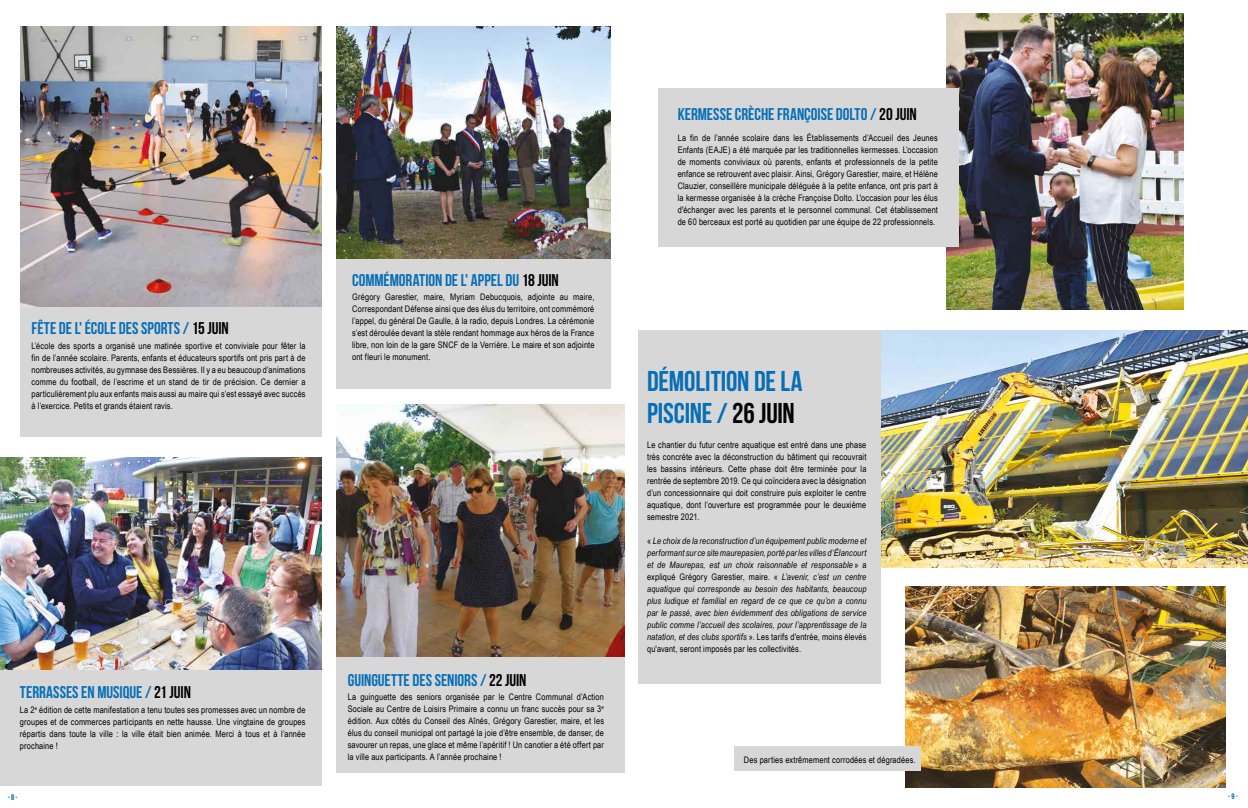
<style>
.page{position:relative;width:1248px;height:808px;background:#fff}
.page>*{position:absolute;margin:0;border:0;box-sizing:border-box;transform-origin:0 0}
.t1{font:28.6px/32px "Bebas Neue";letter-spacing:-.005em;color:#066fb7}
.t2{font:17px "Bebas Neue";letter-spacing:-.005em;color:#066fb7}
.t3{font:9px/12px "Arial Narrow";letter-spacing:.015em;color:#000;text-align:justify}
.t4{font:italic 9px/12px "Arial Narrow";letter-spacing:.02em;color:#000;text-align:justify}
.t5{font:8px "Bebas Neue";color:#0063af}
.s1{color:#000}
.s2{font-style:normal}
</style>
<div class="page">
<img style="left:336px;top:26px;width:274px;height:233px">
<img style="left:0;top:457px;width:321px;height:212px">
<img style="left:880px;top:330px;width:367px;height:238px">
<img style="left:905px;top:586px;width:320px;height:201px">
<img style="left:336px;top:404px;width:288px;height:253px">
<img style="left:21px;top:26px;width:300px;height:281px">
<div style="left:20px;top:307px;width:301px;height:130px;background:#d7d7d7"></div>
<div style="left:0;top:669px;width:321px;height:116px;background:#d7d7d7"></div>
<div style="left:336px;top:657px;width:288px;height:116px;background:#d7d7d7"></div>
<div style="left:336px;top:259px;width:274px;height:129px;background:#d7d7d7"></div>
<div style="left:638px;top:330px;width:242px;height:354px;background:#d7d7d7"></div>
<div style="left:734px;top:747px;width:186px;height:24px;background:#d7d7d7"></div>
<img style="left:946px;top:14px;width:237px;height:296px">
<div style="left:658px;top:88px;width:300px;height:158px;background:#d7d7d7"></div>
<h2 class="t2" style="left:677px;top:105px;width:240px">KERMESSE CRÈCHE FRANÇOISE DOLTO / <span class="s1">20 JUIN</span></h2>
<h2 class="t2" style="left:31px;top:319px;width:199px">FÊTE DE L' ÉCOLE DES SPORTS / <span class="s1">15 JUIN</span></h2>
<p class="t3" style="left:31px;top:339px;width:275px">L’école des sports a organisé une matinée sportive et conviviale pour fêter la fin de l’année scolaire. Parents, enfants et éducateurs sportifs ont pris part à de nombreuses activités, au gymnase des Bessières. Il y a eu beaucoup d’animations comme du football, de l’escrime et un stand de tir de précision. Ce dernier a particulièrement plu aux enfants mais aussi au maire qui s’est essayé avec succès à l’exercice. Petits et grands étaient ravis.</p>
<h2 class="t2" style="left:352px;top:270px;width:208px">COMMÉMORATION DE L' APPEL DU <span class="s1">18 JUIN</span></h2>
<p class="t3" style="left:352px;top:291px;width:244px">Grégory Garestier, maire, Myriam Debucquois, adjointe au maire, Correspondant Défense ainsi que des élus du territoire, ont commémoré l’appel, du général De Gaulle, à la radio, depuis Londres. La cérémonie s’est déroulée devant la stèle rendant hommage aux héros de la France libre, non loin de la gare SNCF de la Verrière. Le maire et son adjointe ont fleuri le monument.</p>
<h2 class="t2" style="left:20px;top:683px;width:172px">TERRASSES EN MUSIQUE / <span class="s1">21 JUIN</span></h2>
<p class="t3" style="left:20px;top:703px;width:287px">La 2<sup>e</sup> édition de cette manifestation a tenu toutes ses promesses avec un nombre de groupes et de commerces participants en nette hausse. Une vingtaine de groupes répartis dans toute la ville : la ville était bien animée. Merci à tous et à l’année prochaine !</p>
<h2 class="t2" style="left:348px;top:670px;width:180px">GUINGUETTE DES SENIORS / <span class="s1">22 JUIN</span></h2>
<p class="t3" style="left:348px;top:690px;width:258px">La guinguette des seniors organisée par le Centre Communal d’Action Sociale au Centre de Loisirs Primaire a connu un franc succès pour sa 3<sup>e </sup>édition. Aux côtés du Conseil des Aînés, Grégory Garestier, maire, et les élus du conseil municipal ont partagé la joie d’être ensemble, de danser, de savourer un repas, une glace et même l’apéritif ! Un canotier a été offert par la ville aux participants. A l’année prochaine !</p>
<p class="t3" style="left:677px;top:131px;width:262px">La fin de l’année scolaire dans les Établissements d’Accueil des Jeunes Enfants (EAJE) a été marquée par les traditionnelles kermesses. L’occasion de moments conviviaux où parents, enfants et professionnels de la petite enfance se retrouvent avec plaisir. Ainsi, Grégory Garestier, maire, et Hélène Clauzier, conseillère municipale déléguée à la petite enfance, ont pris part à la kermesse organisée à la crèche Françoise Dolto. L'occasion pour les élus d'échanger avec les parents et le personnel communal. Cet établissement de 60 berceaux est porté au quotidien par une équipe de 22 professionnels.</p>
<h1 class="t1" style="left:647px;top:365px;width:157px">DÉMOLITION DE LA<br>PISCINE / <span class="s1">26 JUIN</span></h1>
<p class="t3" style="left:647px;top:439px;width:221px">Le chantier du futur centre aquatique est entré dans une phase très concrète avec la déconstruction du bâtiment qui recouvrait les bassins intérieurs. Cette phase doit être terminée pour la rentrée de septembre 2019. Ce qui coïncidera avec la désignation d’un concessionnaire qui doit construire puis exploiter le centre aquatique, dont l’ouverture est programmée pour le deuxième semestre 2021.</p>
<p class="t4" style="left:647px;top:535px;width:221px"><span class="s2">«</span> Le choix de la reconstruction d’un équipement public moderne et performant sur ce site maurepasien, porté par les villes d’Élancourt et de Maurepas, est un choix raisonnable et responsable <span class="s2">» a expliqué Grégory Garestier, maire. «</span> L’avenir, c’est un centre aquatique qui corresponde au besoin des habitants, beaucoup plus ludique et familial en regard de ce que ce qu’on a connu par le passé, avec bien évidemment des obligations de service public comme l’accueil des scolaires, pour l’apprentissage de la natation, et des clubs sportifs <span class="s2">». Les tarifs d'entrée, moins élevés qu'avant, seront imposés par les collectivités.</span></p>
<p class="t3" style="left:744px;top:753px;width:173px">Des parties extrêmement corrodées et dégradées.</p>
<p class="t5" style="left:8px;top:792px;width:11px">- 8 -</p>
<p class="t5" style="left:1227px;top:792px;width:11px">- 9 -</p>
</div>
